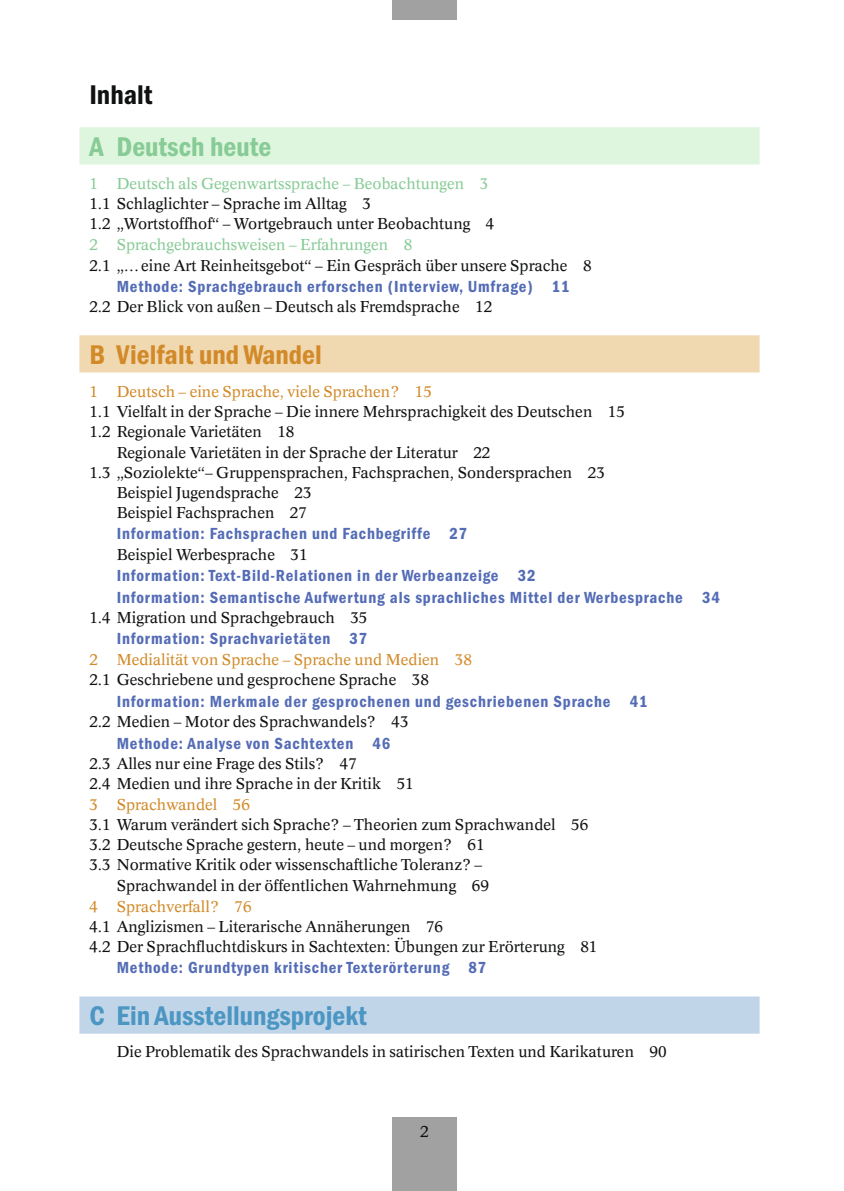
<style>
.page{position:relative;width:844px;height:1191px;background:#fff}
.page>*{position:absolute;margin:0;border:0;box-sizing:border-box;transform-origin:0 0}
._64_Inhalt_Kapitelko{font:28px "ITC Franklin Gothic Std Dm Cd";color:#4b96c2}
._63_Inhalt_Kapitelko{font:28px "ITC Franklin Gothic Std Dm Cd";color:#d28a29}
._62_Inhalt_Kapitelko{font:28px "ITC Franklin Gothic Std Dm Cd";color:#87cb96}
._61_Inhalt_Titel{font:28px "ITC Franklin Gothic Std Dm Cd";color:#101111}
._69_Inhalt_Infoblock{font:16.62px "ITC Franklin Gothic Std Dm Cd";letter-spacing:.05em;color:#546cb6}
._75_Seitenzahl{font:15.75px "Concorde CV";color:#101111}
._61a_Inhalt_Grund{font:15.4px/20.1px "Concorde CV";color:#101111}
._66_Inhalt_X_B{font:15.4px "Concorde CV";color:#d28a29}
._65_Inhalt_X_A{font:15.4px "Concorde CV";color:#87cb96}
</style>
<div class="page">
<div style="left:392px;top:1117px;width:64px;height:74px;background:#a1a1a1"></div>
<div style="left:392px;top:0;width:64px;height:20px;background:#a1a1a1"></div>
<div style="left:79px;top:127px;width:680px;height:37px;background:#def6dd"></div>
<div style="left:79px;top:335px;width:680px;height:37px;background:#f0d8b1"></div>
<div style="left:79px;top:996px;width:680px;height:37px;background:#c1d5e9"></div>
<p class="_61_Inhalt_Titel" style="left:89px;top:79px;width:64px">Inhalt</p>
<p class="_62_Inhalt_Kapitelko" style="left:89px;top:130px;width:183px">A Deutsch heute</p>
<p class="_65_Inhalt_X_A" style="left:89px;top:174px;width:400px">1 Deutsch als Gegenwartssprache – Beobachtungen 3</p>
<p class="_61a_Inhalt_Grund" style="left:89px;top:193px;width:283px">1.1 Schlaglichter – Sprache im Alltag 3</p>
<p class="_61a_Inhalt_Grund" style="left:89px;top:213px;width:406px">1.2 „Wortstoffhof“ – Wortgebrauch unter Beobachtung 4</p>
<p class="_65_Inhalt_X_A" style="left:89px;top:235px;width:324px">2 Sprachgebrauchsweisen – Erfahrungen 8</p>
<p class="_61a_Inhalt_Grund" style="left:89px;top:255px;width:503px">2.1 „…eine Art Reinheitsgebot“ – Ein Gespräch über unsere Sprache 8</p>
<p class="_69_Inhalt_Infoblock" style="left:117px;top:277px;width:454px">Methode: Sprachgebrauch erforschen (Interview, Umfrage) 11</p>
<p class="_61a_Inhalt_Grund" style="left:89px;top:296px;width:404px">2.2 Der Blick von außen – Deutsch als Fremdsprache 12</p>
<p class="_63_Inhalt_Kapitelko" style="left:89px;top:338px;width:234px">B Vielfalt und Wandel</p>
<p class="_66_Inhalt_X_B" style="left:89px;top:382px;width:344px">1 Deutsch – eine Sprache, viele Sprachen? 15</p>
<p class="_61a_Inhalt_Grund" style="left:89px;top:401px;width:537px">1.1 Vielfalt in der Sprache – Die innere Mehrsprachigkeit des Deutschen 15</p>
<p class="_61a_Inhalt_Grund" style="left:89px;top:421px;width:206px">1.2 Regionale Varietäten 18</p>
<p class="_61a_Inhalt_Grund" style="left:117px;top:442px;width:375px">Regionale Varietäten in der Sprache der Literatur 22</p>
<p class="_61a_Inhalt_Grund" style="left:89px;top:462px;width:517px">1.3 „Soziolekte“– Gruppensprachen, Fachsprachen, Sondersprachen 23</p>
<p class="_61a_Inhalt_Grund" style="left:117px;top:482px;width:196px">Beispiel Jugendsprache 23</p>
<p class="_61a_Inhalt_Grund" style="left:117px;top:502px;width:192px">Beispiel Fachsprachen 27</p>
<p class="_69_Inhalt_Infoblock" style="left:117px;top:524px;width:352px">Information: Fachsprachen und Fachbegriffe 27</p>
<p class="_61a_Inhalt_Grund" style="left:117px;top:544px;width:192px">Beispiel Werbesprache 31</p>
<p class="_69_Inhalt_Infoblock" style="left:117px;top:566px;width:420px">Information: Text-Bild-Relationen in der Werbeanzeige 32</p>
<p class="_69_Inhalt_Infoblock" style="left:117px;top:587px;width:604px">Information: Semantische Aufwertung als sprachliches Mittel der Werbesprache 34</p>
<p class="_61a_Inhalt_Grund" style="left:89px;top:607px;width:279px">1.4 Migration und Sprachgebrauch 35</p>
<p class="_69_Inhalt_Infoblock" style="left:117px;top:629px;width:252px">Information: Sprachvarietäten 37</p>
<p class="_66_Inhalt_X_B" style="left:89px;top:650px;width:384px">2 Medialität von Sprache – Sprache und Medien 38</p>
<p class="_61a_Inhalt_Grund" style="left:89px;top:669px;width:341px">2.1 Geschriebene und gesprochene Sprache 38</p>
<p class="_69_Inhalt_Infoblock" style="left:117px;top:692px;width:532px">Information: Merkmale der gesprochenen und geschriebenen Sprache 41</p>
<p class="_61a_Inhalt_Grund" style="left:89px;top:711px;width:320px">2.2 Medien – Motor des Sprachwandels? 43</p>
<p class="_69_Inhalt_Infoblock" style="left:117px;top:733px;width:275px">Methode: Analyse von Sachtexten 46</p>
<p class="_61a_Inhalt_Grund" style="left:89px;top:753px;width:269px">2.3 Alles nur eine Frage des Stils? 47</p>
<p class="_61a_Inhalt_Grund" style="left:89px;top:773px;width:326px">2.4 Medien und ihre Sprache in der Kritik 51</p>
<p class="_66_Inhalt_X_B" style="left:89px;top:795px;width:162px">3 Sprachwandel 56</p>
<p class="_61a_Inhalt_Grund" style="left:89px;top:814px;width:500px">3.1 Warum verändert sich Sprache? – Theorien zum Sprachwandel 56</p>
<p class="_61a_Inhalt_Grund" style="left:89px;top:834px;width:397px">3.2 Deutsche Sprache gestern, heute – und morgen? 61</p>
<p class="_61a_Inhalt_Grund" style="left:117px;top:854px;width:373px;text-indent:-27px">3.3 Normative Kritik oder wissenschaftliche Toleranz? –<br>Sprachwandel in der öffentlichen Wahrnehmung 69</p>
<p class="_66_Inhalt_X_B" style="left:89px;top:896px;width:164px">4 Sprachverfall? 76</p>
<p class="_61a_Inhalt_Grund" style="left:89px;top:916px;width:355px">4.1 Anglizismen – Literarische Annäherungen 76</p>
<p class="_61a_Inhalt_Grund" style="left:89px;top:936px;width:509px">4.2 Der Sprachfluchtdiskurs in Sachtexten: Übungen zur Erörterung 81</p>
<p class="_69_Inhalt_Infoblock" style="left:117px;top:958px;width:371px">Methode: Grundtypen kritischer Texterörterung 87</p>
<p class="_64_Inhalt_Kapitelko" style="left:89px;top:999px;width:279px">C Ein Ausstellungsprojekt</p>
<p class="_61a_Inhalt_Grund" style="left:117px;top:1041px;width:551px">Die Problematik des Sprachwandels in satirischen Texten und Karikaturen 90</p>
<p class="_75_Seitenzahl" style="left:420px;top:1121px;width:10px">2</p>
</div>
